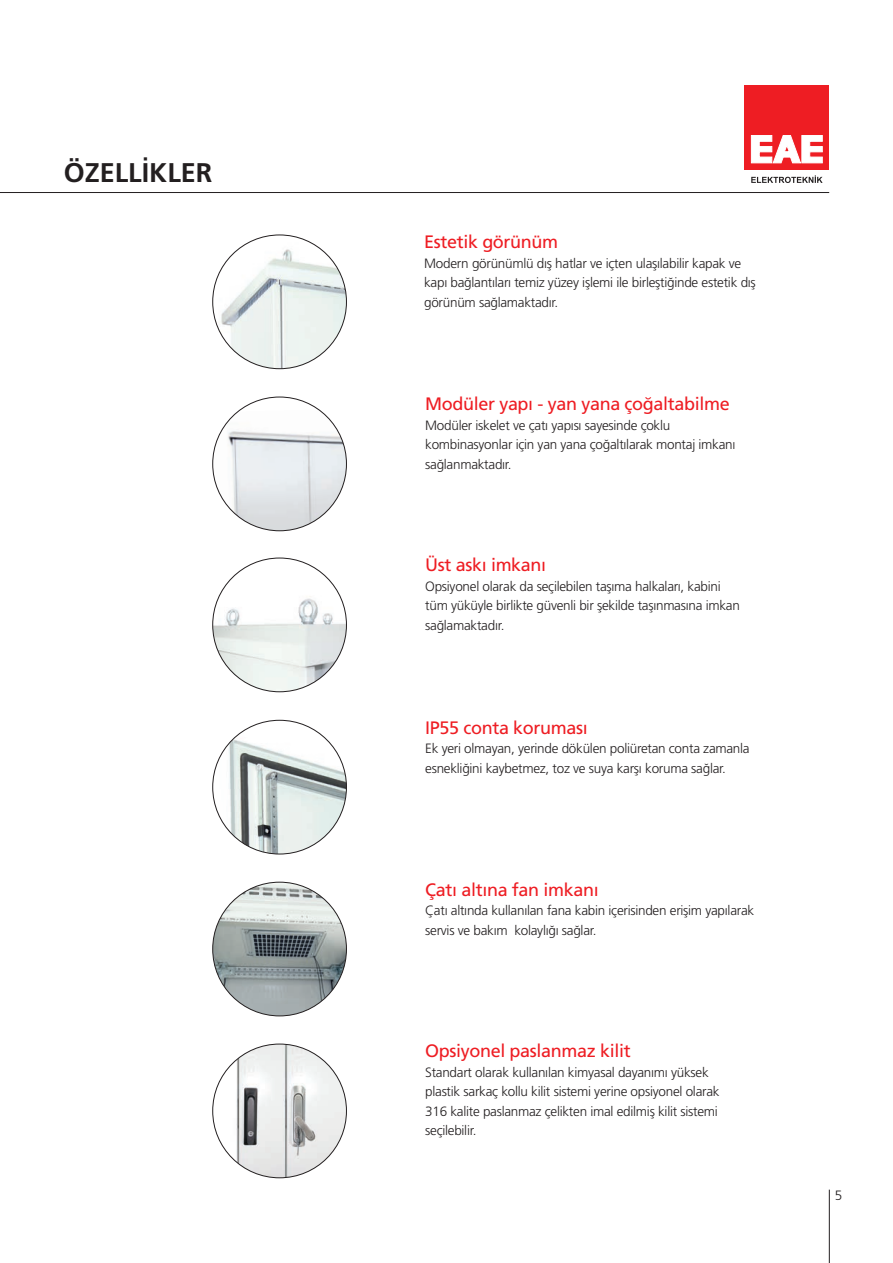
<style>
.page{position:relative;width:893px;height:1263px;background:#fff}
.page>*{position:absolute;margin:0;border:0;box-sizing:border-box;transform-origin:0 0}
.t1{font:700 27px "Frutiger LT Std";color:#231f20}
.t2{font:18px "Frutiger LT Std";letter-spacing:-.02em;color:#ee1d23}
.t3{font:300 13.5px/19.5px "Frutiger LT Std";letter-spacing:-.02em;color:#231f20}
</style>
<div class="page">
<hr style="left:829px;top:1189px;width:1px;height:74px;background:#231f20">
<img style="left:214px;top:1044px;width:132px;height:134px">
<img style="left:213px;top:410px;width:133px;height:121px">
<img style="left:213px;top:882px;width:133px;height:134px;border-radius:67px">
<hr style="left:0;top:192px;width:829px;height:1px;background:#231f20">
<svg style="left:751px;top:175px;width:72px;height:8px"></svg>
<div style="left:744px;top:85px;width:85px;height:85px;background:#ee1d23"></div>
<svg style="left:751px;top:135px;width:72px;height:28px"></svg>
<img style="left:213px;top:242px;width:133px;height:127px">
<img style="left:213px;top:558px;width:133px;height:134px;border-radius:67px">
<img style="left:213px;top:720px;width:133px;height:134px;border-radius:67px">
<h1 class="t1" style="left:64px;top:157px;width:150px">ÖZELLİKLER</h1>
<h2 class="t2" style="left:424px;top:232px;width:135px">Estetik görünüm</h2>
<p class="t3" style="left:424px;top:254px;width:333px">Modern görünümlü dış hatlar ve içten ulaşılabilir kapak ve kapı bağlantıları temiz yüzey işlemi ile birleştiğinde estetik dış görünüm sağlamaktadır.</p>
<h2 class="t2" style="left:425px;top:394px;width:306px">Modüler yapı - yan yana çoğaltabilme</h2>
<p class="t3" style="left:425px;top:416px;width:312px">Modüler iskelet ve çatı yapısı sayesinde çoklu kombinasyonlar için yan yana çoğaltılarak montaj imkanı sağlanmaktadır.</p>
<h2 class="t2" style="left:425px;top:555px;width:123px">Üst askı imkanı</h2>
<p class="t3" style="left:425px;top:577px;width:316px">Opsiyonel olarak da seçilebilen taşıma halkaları, kabini tüm yüküyle birlikte güvenli bir şekilde taşınmasına imkan sağlamaktadır.</p>
<h2 class="t2" style="left:425px;top:717px;width:164px">IP55 conta koruması</h2>
<p class="t3" style="left:425px;top:739px;width:326px">Ek yeri olmayan, yerinde dökülen poliüretan conta zamanla esnekliğini kaybetmez, toz ve suya karşı koruma sağlar.</p>
<h2 class="t2" style="left:425px;top:879px;width:175px">Çatı altına fan imkanı</h2>
<p class="t3" style="left:425px;top:901px;width:331px">Çatı altında kullanılan fana kabin içerisinden erişim yapılarak servis ve bakım kolaylığı sağlar.</p>
<h2 class="t2" style="left:425px;top:1040px;width:207px">Opsiyonel paslanmaz kilit</h2>
<p class="t3" style="left:425px;top:1063px;width:296px">Standart olarak kullanılan kimyasal dayanımı yüksek plastik sarkaç kollu kilit sistemi yerine opsiyonel olarak 316 kalite paslanmaz çelikten imal edilmiş kilit sistemi seçilebilir.</p>
<p class="t3" style="left:835px;top:1185px;width:9px">5</p>
</div>
